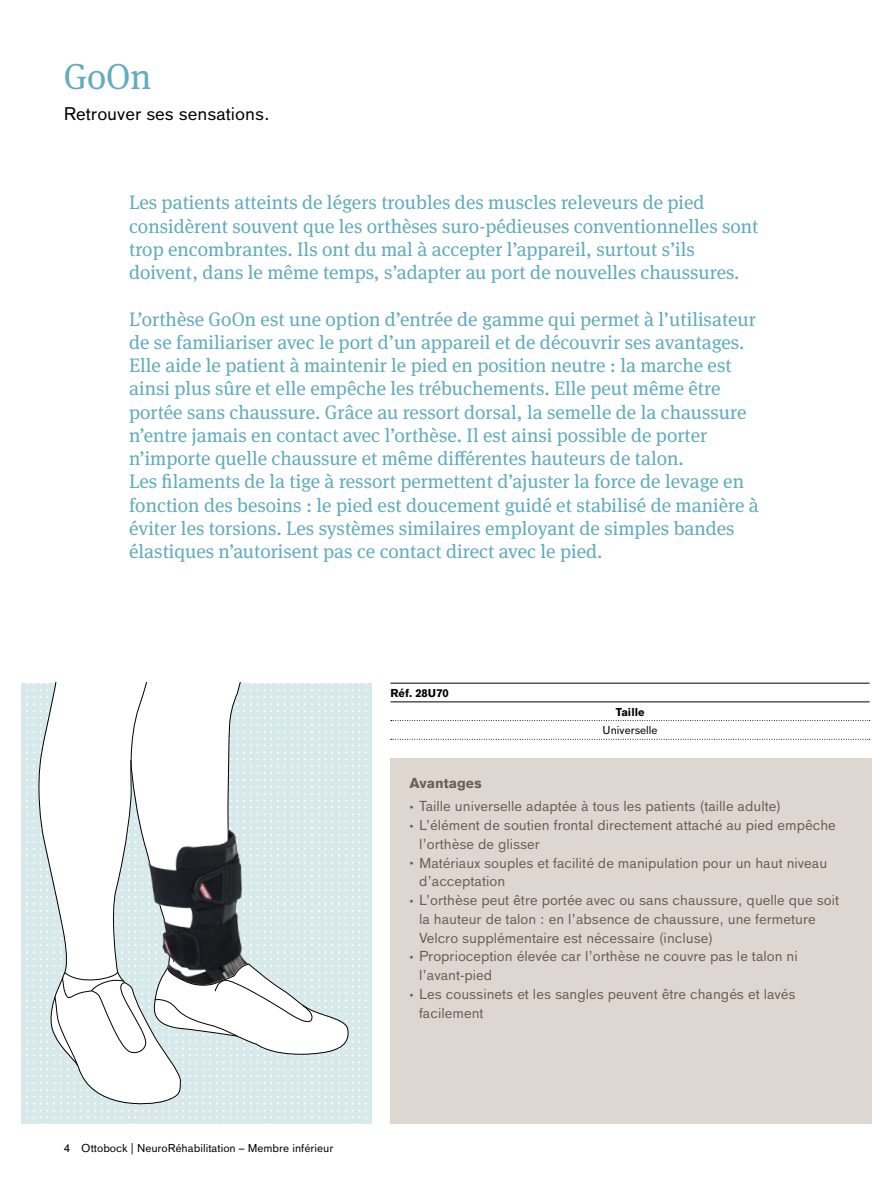
<style>
.page{position:relative;width:893px;height:1191px;background:#fff}
.page>*{position:absolute;margin:0;border:0;box-sizing:border-box;transform-origin:0 0}
.t1{font:36px "OBO Serif";color:#61acbd}
.t2{font:19.5px/23.2px "OBO Serif";color:#61acbd}
.t3{font:18px "OBO Sans";color:#000}
.t4{font:14.25px/18.8px "OBO Sans";color:#6d5e52}
.t5{font:700 14.25px "OBO Sans";color:#6d5e52}
.t6{font:11.25px "OBO Sans";color:#000}
.t7{font:700 11.25px "OBO Sans";color:#000}
.s1{font-size:10.65px}
</style>
<div class="page">
<div style="left:390px;top:758px;width:482px;height:365px;background:#ded7d1"></div>
<svg style="left:391px;top:720px;width:479px;height:1px"></svg>
<svg style="left:391px;top:739px;width:479px;height:1px"></svg>
<hr style="left:390px;top:701px;width:480px;height:1px;background:#000">
<hr style="left:390px;top:683px;width:480px;height:1px;background:#000">
<svg style="left:21px;top:683px;width:351px;height:440px"></svg>
<h1 class="t1" style="left:64px;top:55px;width:89px">GoOn</h1>
<p class="t3" style="left:64px;top:103px;width:207px">Retrouver ses sensations.</p>
<p class="t2" style="left:129px;top:191px;width:631px">Les patients atteints de légers troubles des muscles releveurs de pied considèrent souvent que les orthèses suro-pédieuses conventionnelles sont trop encombrantes. Ils ont du mal à accepter l’appareil, surtout s’ils doivent, dans le même temps, s’adapter au port de nouvelles chaussures.</p>
<p class="t2" style="left:129px;top:307px;width:631px">L’orthèse GoOn est une option d’entrée de gamme qui permet à l’utilisateur de se familiariser avec le port d’un appareil et de découvrir ses avantages.<br>Elle aide le patient à maintenir le pied en position neutre : la marche est ainsi plus sûre et elle empêche les trébuchements. Elle peut même être portée sans chaussure. Grâce au ressort dorsal, la semelle de la chaussure n’entre jamais en contact avec l’orthèse. Il est ainsi possible de porter n’importe quelle chaussure et même différentes hauteurs de talon.<br>Les filaments de la tige à ressort permettent d’ajuster la force de levage en fonction des besoins : le pied est doucement guidé et stabilisé de manière à éviter les torsions. Les systèmes similaires employant de simples bandes élastiques n’autorisent pas ce contact direct avec le pied.</p>
<p class="t7" style="left:390px;top:686px;width:60px">Réf. 28U70</p>
<p class="t7" style="left:616px;top:705px;width:30px">Taille</p>
<p class="t6" style="left:603px;top:723px;width:57px">Universelle</p>
<p class="t6" style="left:64px;top:1141px;width:271px">4 Ottobock | NeuroRéhabilitation – Membre inférieur</p>
<p class="t5" style="left:410px;top:775px;width:74px">Avantages</p>
<p class="t4" style="left:410px;top:797px;width:373px"><span class="s1">•</span> Taille universelle adaptée à tous les patients (taille adulte)</p>
<p class="t4" style="left:419px;top:816px;width:418px;text-indent:-9px"><span class="s1">•</span> L’élément de soutien frontal directement attaché au pied empêche l’orthèse de glisser</p>
<p class="t4" style="left:419px;top:853px;width:410px;text-indent:-9px"><span class="s1">•</span> Matériaux souples et facilité de manipulation pour un haut niveau d’acceptation</p>
<p class="t4" style="left:419px;top:891px;width:422px;text-indent:-9px"><span class="s1">•</span> L’orthèse peut être portée avec ou sans chaussure, quelle que soit la hauteur de talon : en l’absence de chaussure, une fermeture<br>Velcro supplémentaire est nécessaire (incluse)</p>
<p class="t4" style="left:419px;top:947px;width:380px;text-indent:-9px"><span class="s1">•</span> Proprioception élevée car l’orthèse ne couvre pas le talon ni l’avant-pied</p>
<p class="t4" style="left:419px;top:984px;width:378px;text-indent:-9px"><span class="s1">•</span> Les coussinets et les sangles peuvent être changés et lavés facilement</p>
</div>
